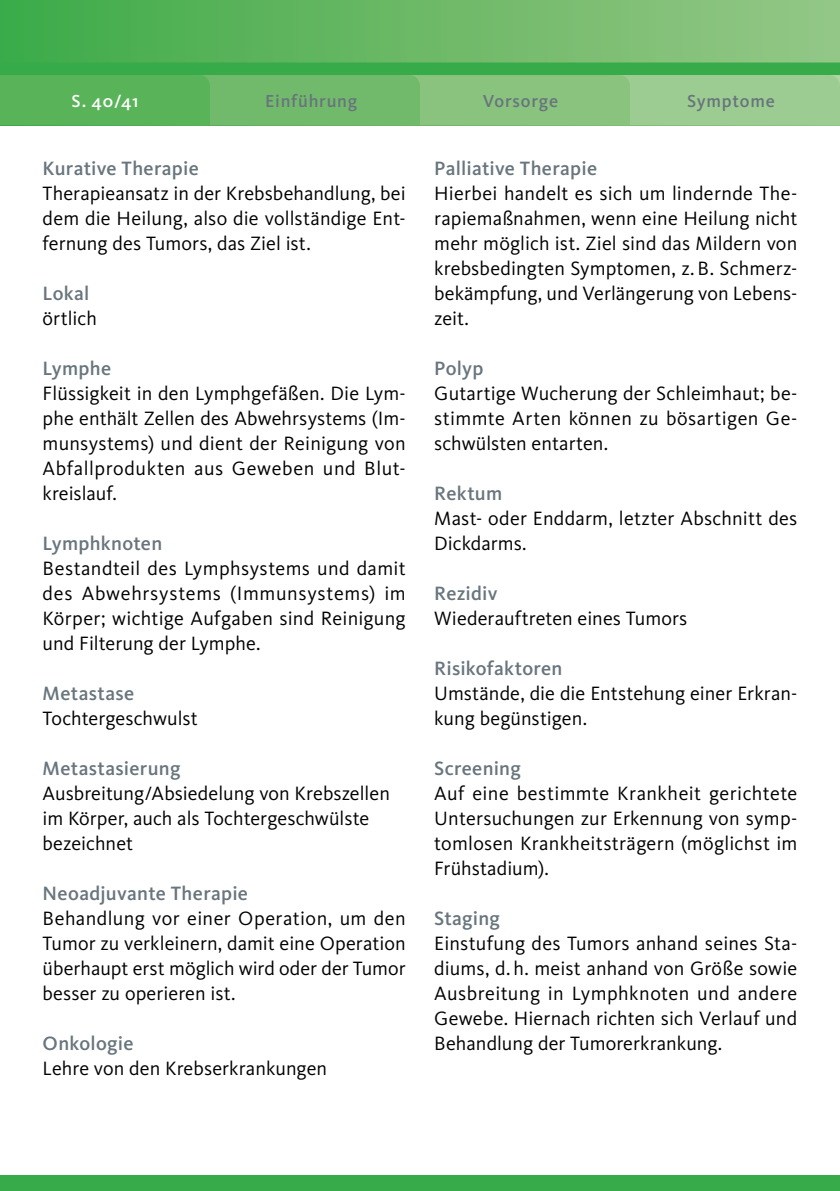
<style>
.page{position:relative;width:840px;height:1191px;background:#fff}
.page>*{position:absolute;margin:0;border:0;box-sizing:border-box;transform-origin:0 0}
.t1{font:20px/25px "Kievit Pro";letter-spacing:.005em;color:#000;text-align:justify}
.t2{font:500 20px "Kievit Pro";letter-spacing:.015em;color:#68757d}
.t3{font:500 18px "Kievit Pro";letter-spacing:.045em;color:#68757d}
.t4{font:500 18px "Kievit Pro";color:#fff}
</style>
<div class="page">
<div style="left:0;top:0;width:839px;height:125px;background:linear-gradient(to right,#3eab48,#95c685)"></div>
<div style="left:0;top:1175px;width:839px;height:16px;background:#37ab49"></div>
<div style="left:0;top:63px;width:839px;height:12px;background:#37ab49"></div>
<svg style="left:0;top:75px;width:839px;height:50px;background:#7bbe74"></svg>
<p class="t4" style="left:71px;top:90px;width:68px">S. 40/41</p>
<p class="t3" style="left:265px;top:90px;width:93px">Einführung</p>
<p class="t3" style="left:482px;top:90px;width:77px">Vorsorge</p>
<p class="t3" style="left:687px;top:90px;width:89px">Symptome</p>
<p class="t2" style="left:43px;top:156px;width:158px">Kurative Therapie</p>
<p class="t1" style="left:43px;top:181px;width:364px">Therapieansatz in der Krebsbehandlung, bei dem die Heilung, also die vollständige Ent&shy;fernung des Tumors, das Ziel ist.</p>
<p class="t2" style="left:43px;top:281px;width:48px">Lokal</p>
<p class="t1" style="left:43px;top:306px;width:56px">örtlich</p>
<p class="t2" style="left:43px;top:356px;width:70px">Lymphe</p>
<p class="t1" style="left:43px;top:381px;width:364px">Flüssigkeit in den Lymphgefäßen. Die Lym&shy;phe enthält Zellen des Abwehrsystems (Im&shy;munsystems) und dient der Reinigung von Abfallprodukten aus Geweben und Blut&shy;kreislauf.</p>
<p class="t2" style="left:43px;top:531px;width:121px">Lymphknoten</p>
<p class="t1" style="left:43px;top:556px;width:364px">Bestandteil des Lymphsystems und damit des Abwehrsystems (Immunsystems) im Körper; wichtige Aufgaben sind Reinigung und Filterung der Lymphe.</p>
<p class="t2" style="left:43px;top:681px;width:93px">Metastase</p>
<p class="t1" style="left:43px;top:706px;width:157px">Tochtergeschwulst</p>
<p class="t2" style="left:43px;top:756px;width:139px">Metastasierung</p>
<p class="t1" style="left:43px;top:781px;width:349px;text-align:left">Ausbreitung/Absiedelung von Krebszellen im Körper, auch als Tochtergeschwülste bezeichnet</p>
<p class="t2" style="left:43px;top:881px;width:207px">Neoadjuvante Therapie</p>
<p class="t1" style="left:43px;top:906px;width:364px">Behandlung vor einer Operation, um den Tumor zu verkleinern, damit eine Operation überhaupt erst möglich wird oder der Tumor besser zu operieren ist.</p>
<p class="t2" style="left:43px;top:1031px;width:92px">Onkologie</p>
<p class="t1" style="left:43px;top:1056px;width:286px">Lehre von den Krebserkrankungen</p>
<p class="t2" style="left:434px;top:156px;width:164px">Palliative Therapie</p>
<p class="t1" style="left:434px;top:181px;width:364px">Hierbei handelt es sich um lindernde The&shy;rapiemaßnahmen, wenn eine Heilung nicht mehr möglich ist. Ziel sind das Mildern von krebsbedingten Symptomen, z. B. Schmerz&shy;bekämpfung, und Verlängerung von Lebens&shy;zeit.</p>
<p class="t2" style="left:434px;top:356px;width:51px">Polyp</p>
<p class="t1" style="left:434px;top:381px;width:364px">Gutartige Wucherung der Schleimhaut; be&shy;stimmte Arten können zu bösartigen Ge&shy;schwülsten entarten.</p>
<p class="t2" style="left:434px;top:481px;width:70px">Rektum</p>
<p class="t1" style="left:434px;top:506px;width:364px">Mast- oder Enddarm, letzter Abschnitt des<br>Dickdarms.</p>
<p class="t2" style="left:434px;top:581px;width:65px">Rezidiv</p>
<p class="t1" style="left:434px;top:606px;width:254px">Wiederauftreten eines Tumors</p>
<p class="t2" style="left:434px;top:656px;width:130px">Risikofaktoren</p>
<p class="t1" style="left:434px;top:681px;width:364px">Umstände, die die Entstehung einer Erkran&shy;kung begünstigen.</p>
<p class="t2" style="left:434px;top:756px;width:88px">Screening</p>
<p class="t1" style="left:434px;top:781px;width:364px">Auf eine bestimmte Krankheit gerichtete Untersuchungen zur Erkennung von symp&shy;tomlosen Krankheitsträgern (möglichst im Frühstadium).</p>
<p class="t2" style="left:434px;top:906px;width:67px">Staging</p>
<p class="t1" style="left:434px;top:931px;width:364px">Einstufung des Tumors anhand seines Sta&shy;diums, d. h. meist anhand von Größe sowie Ausbreitung in Lymphknoten und andere Gewebe. Hiernach richten sich Verlauf und Behandlung der Tumorerkrankung.</p>
</div>
